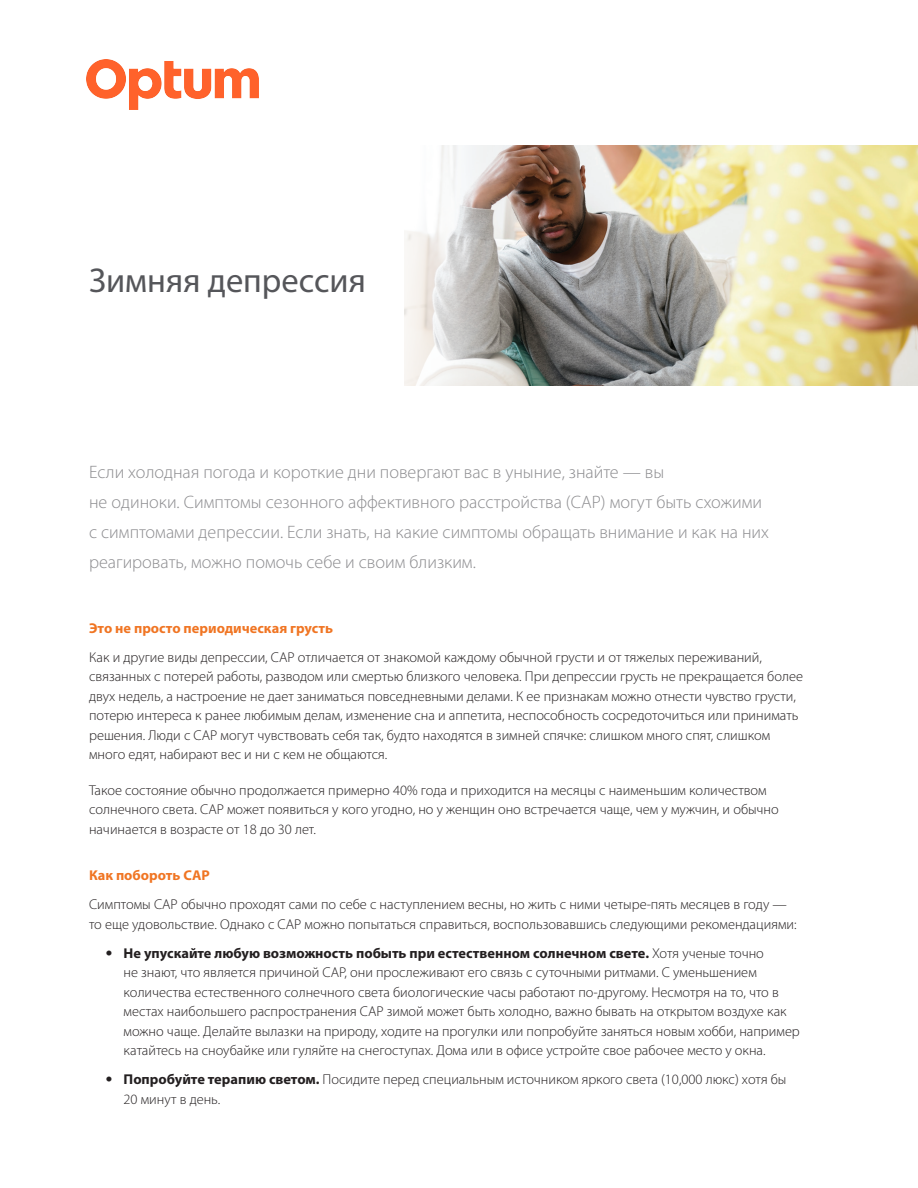
<style>
.page{position:relative;width:918px;height:1188px;background:#fff}
.page>*{position:absolute;margin:0;border:0;box-sizing:border-box;transform-origin:0 0}
.t1{font:34.5px "Myriad Pro";color:#55565a}
.Body{font:300 18px/30px "Myriad Pro";color:#8c8c8f}
.Body-2{font:300 14.25px/19.5px "Myriad Pro";color:#231f20}
.Body-3{font:700 14.25px "Myriad Pro";color:#f07523}
.s1{font-family:"Frutiger LT Pro";font-stretch:condensed}
.s2{font-weight:700}
</style>
<div class="page">
<img style="left:405px;top:146px;width:513px;height:240px">
<img style="left:87px;top:59px;width:172px;height:50px">
<p class="t1" style="left:89px;top:259px;width:278px">Зимняя депрессия</p>
<p class="Body" style="left:89px;top:457px;width:681px">Если холодная погода и короткие дни повергают вас в уныние, знайте — вы<br>не одиноки. Симптомы сезонного аффективного расстройства (САР) могут быть схожими с симптомами депрессии. Если знать, на какие симптомы обращать внимание и как на них реагировать, можно помочь себе и своим близким.</p>
<p class="Body-3" style="left:89px;top:618px;width:245px">Это не просто периодическая грусть</p>
<p class="Body-2" style="left:89px;top:647px;width:715px">Как и другие виды депрессии, САР отличается от знакомой каждому обычной грусти и от тяжелых переживаний, связанных с потерей работы, разводом или смертью близкого человека. При депрессии грусть не прекращается более двух недель, а настроение не дает заниматься повседневными делами. К ее признакам можно отнести чувство грусти, потерю интереса к ранее любимым делам, изменение сна и аппетита, неспособность сосредоточиться или принимать решения. Люди с САР могут чувствовать себя так, будто находятся в зимней спячке: слишком много спят, слишком много едят, набирают вес и ни с кем не общаются.</p>
<p class="Body-2" style="left:89px;top:780px;width:691px">Такое состояние обычно продолжается примерно 40% года и приходится на месяцы с наименьшим количеством солнечного света. САР может появиться у кого угодно, но у женщин оно встречается чаще, чем у мужчин, и обычно начинается в возрасте от 18 до 30 лет.</p>
<p class="Body-3" style="left:89px;top:866px;width:122px">Как побороть САР</p>
<p class="Body-2" style="left:89px;top:895px;width:709px">Симптомы САР обычно проходят сами по себе с наступлением весны, но жить с ними четыре-пять месяцев в году — то еще удовольствие. Однако с САР можно попытаться справиться, воспользовавшись следующими рекомендациями:</p>
<p class="Body-2" style="left:124px;top:943px;width:678px;text-indent:-18px"><span class="s1">•</span> <span class="s2">Не упускайте любую возможность побыть при естественном солнечном свете.</span> Хотя ученые точно<br>не знают, что является причиной САР, они прослеживают его связь с суточными ритмами. С уменьшением количества естественного солнечного света биологические часы работают по-другому. Несмотря на то, что в местах наибольшего распространения САР зимой может быть холодно, важно бывать на открытом воздухе как можно чаще. Делайте вылазки на природу, ходите на прогулки или попробуйте заняться новым хобби, например катайтесь на сноубайке или гуляйте на снегоступах. Дома или в офисе устройте свое рабочее место у окна.</p>
<p class="Body-2" style="left:124px;top:1069px;width:664px;text-indent:-18px"><span class="s1">•</span> <span class="s2">Попробуйте терапию светом.</span> Посидите перед специальным источником яркого света (10,000 люкс) хотя бы<br>20 минут в день.</p>
</div>
